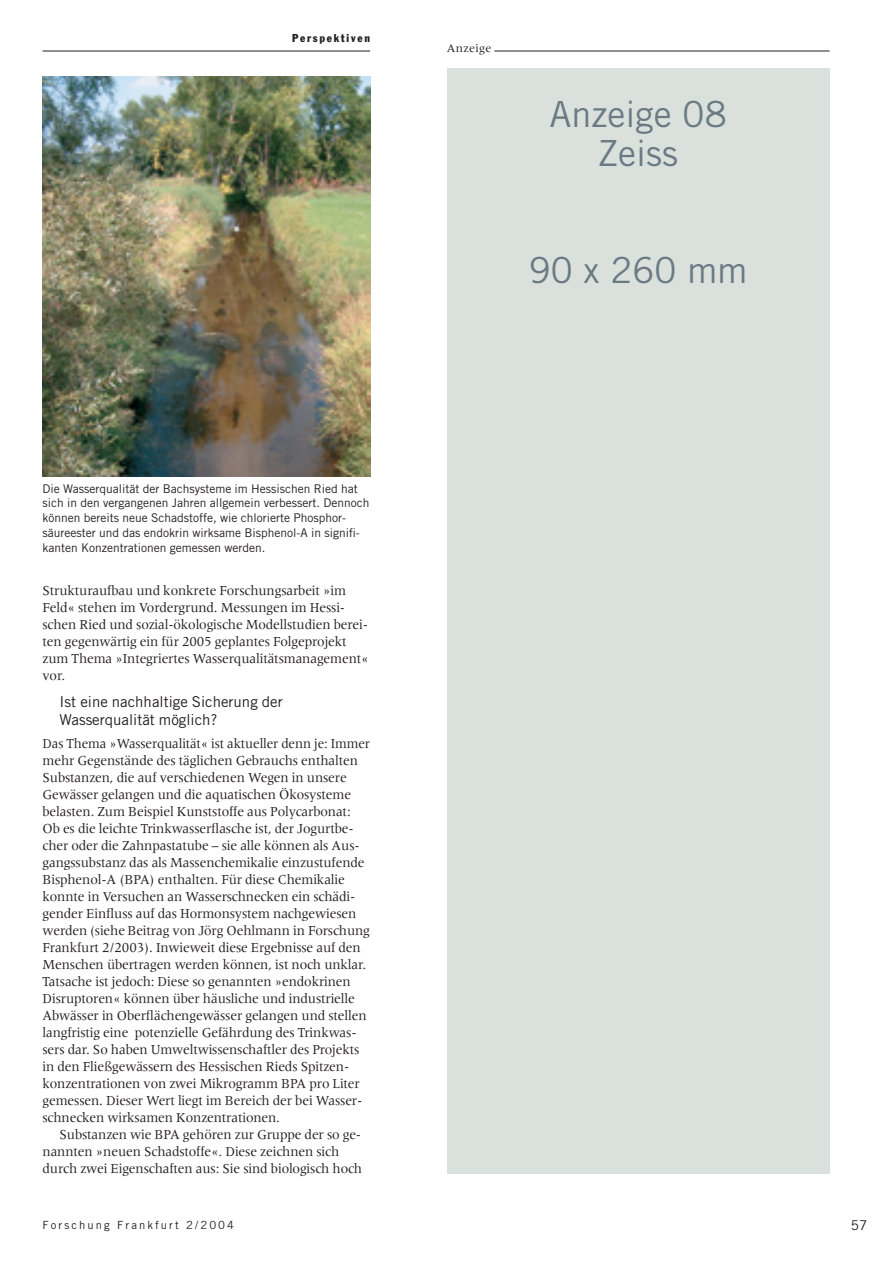
<style>
.page{position:relative;width:893px;height:1263px;background:#fff}
.page>*{position:absolute;margin:0;border:0;box-sizing:border-box;transform-origin:0 0}
.t1{font:36px/39px "Trade Gothic";color:#6b7a83;text-align:center}
.t2{font:15px/18px "Trade Gothic";color:#231f20}
.t3{font:14.25px/17px "Meridien";letter-spacing:-.01em;color:#231f20;scale:.93 1}
.t4{font:14.25px/17px "Meridien";letter-spacing:-.01em;color:#231f20;scale:.95 1}
.t5{font:13.5px "Trade Gothic";color:#231f20}
.t6{font:12px/14.9px "Trade Gothic";color:#231f20}
.t7{font:12px "Meridien";letter-spacing:.03em;color:#231f20}
.t8{font:11.25px "Trade Gothic";letter-spacing:.185em;color:#231f20}
.t9{font:condensed 11.25px "Franklin Gothic";letter-spacing:.16em;color:#231f20}
</style>
<div class="page">
<hr style="left:43px;top:51px;width:327px;height:1px;background:#231f20">
<div style="left:446px;top:68px;width:383px;height:1105px;background:#dae1dd"></div>
<hr style="left:494px;top:51px;width:335px;height:1px;background:#231f20">
<img style="left:43px;top:77px;width:327px;height:399px">
<p class="t9" style="left:292px;top:34px;width:80px">Perspektiven</p>
<p class="t7" style="left:446px;top:43px;width:46px">Anzeige</p>
<h1 class="t1" style="left:549px;top:98px;width:178px">Anzeige 08<br>Zeiss</h1>
<h1 class="t1" style="left:528px;top:254px;width:220px">90 x 260 mm</h1>
<p class="t6" style="left:43px;top:482px;width:328px">Die Wasserqualität der Bachsysteme im Hessischen Ried hat sich in den vergangenen Jahren allgemein verbessert. Dennoch können bereits neue Schadstoffe, wie chlorierte Phosphor&shy;säureester und das endokrin wirksame Bisphenol-A in signifi&shy;kanten Konzentrationen gemessen werden.</p>
<p class="t4" style="left:43px;top:583px;width:345px">Strukturaufbau und konkrete Forschungsarbeit »im Feld« stehen im Vordergrund. Messungen im Hessi&shy;schen Ried und sozial-ökologische Modellstudien berei&shy;ten gegenwärtig ein für 2005 geplantes Folgeprojekt zum Thema »Integriertes Wasserqualitätsmanagement« vor.</p>
<p class="t2" style="left:60px;top:694px;width:225px">Ist eine nachhaltige Sicherung der<br>Wasserqualität möglich?</p>
<p class="t3" style="left:43px;top:736px;width:353px">Das Thema »Wasserqualität« ist aktueller denn je: Immer mehr Gegenstände des täglichen Gebrauchs enthalten Substanzen, die auf verschiedenen Wegen in unsere Gewässer gelangen und die aquatischen Ökosysteme belasten. Zum Beispiel Kunststoffe aus Polycarbonat:<br>Ob es die leichte Trinkwasserflasche ist, der Jogurtbe&shy;cher oder die Zahnpastatube – sie alle können als Aus&shy;gangssubstanz das als Massenchemikalie einzustufende Bisphenol-A (BPA) enthalten. Für diese Chemikalie konnte in Versuchen an Wasserschnecken ein schädi&shy;gender Einfluss auf das Hormonsystem nachgewiesen werden (siehe Beitrag von Jörg Oehlmann in Forschung Frankfurt 2/2003). Inwieweit diese Ergebnisse auf den Menschen übertragen werden können, ist noch unklar.<br>Tatsache ist jedoch: Diese so genannten »endokrinen Disruptoren« können über häusliche und industrielle Abwässer in Oberflächengewässer gelangen und stellen langfristig eine potenzielle Gefährdung des Trinkwas&shy;sers dar. So haben Umweltwissenschaftler des Projekts in den Fließgewässern des Hessischen Rieds Spitzen&shy;konzentrationen von zwei Mikrogramm BPA pro Liter gemessen. Dieser Wert liegt im Bereich der bei Wasser&shy;schnecken wirksamen Konzentrationen.</p>
<p class="t4" style="left:43px;top:1128px;width:338px;text-indent:17px">Substanzen wie BPA gehören zur Gruppe der so ge&shy;nannten »neuen Schadstoffe«. Diese zeichnen sich durch zwei Eigenschaften aus: Sie sind biologisch hoch</p>
<p class="t8" style="left:43px;top:1221px;width:193px">Forschung Frankfurt 2/2004</p>
<p class="t5" style="left:850px;top:1220px;width:18px">57</p>
</div>
